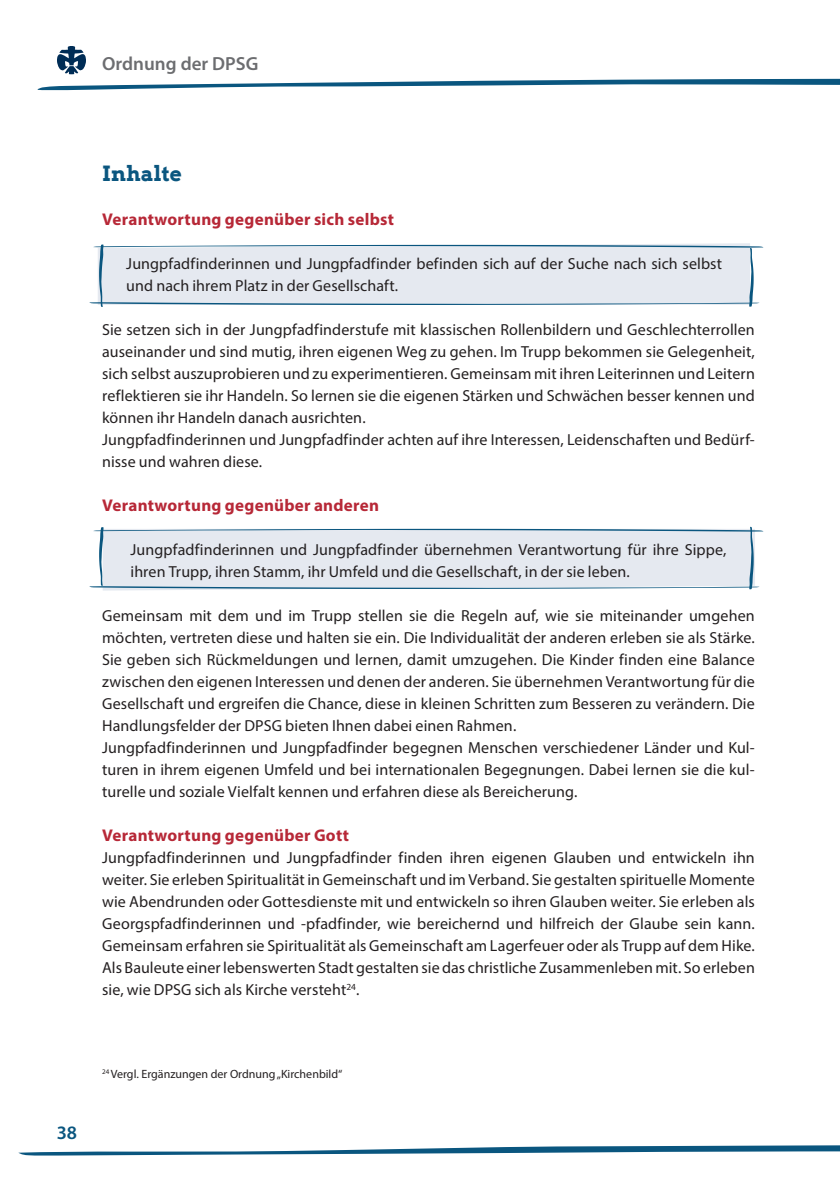
<style>
.page{position:relative;width:840px;height:1191px;background:#fff}
.page>*{position:absolute;margin:0;border:0;box-sizing:border-box;transform-origin:0 0}
.t1{font:700 21px "Arvo";color:#0a567f}
.t2{font:600 19px "Myriad Pro";color:#6c6d70}
.t3{font:600 19px "Myriad Pro";color:#0a567f}
.t4{font:700 17px "Myriad Pro";letter-spacing:.015em;color:#b72837}
.t5{font:16px/22px "Myriad Pro";letter-spacing:.01em;color:#231f20}
.t6{font:12px "Myriad Pro";color:#231f20}
</style>
<div class="page">
<svg style="left:37px;top:46px;width:802px;height:45px"></svg>
<svg style="left:18px;top:1145px;width:821px;height:10px"></svg>
<svg style="left:89px;top:527px;width:675px;height:63px;background:#dee4ec"></svg>
<svg style="left:89px;top:244px;width:675px;height:63px;background:#dee4ec"></svg>
<p class="t2" style="left:102px;top:51px;width:158px">Ordnung der DPSG</p>
<h1 class="t1" style="left:102px;top:160px;width:81px">Inhalte</h1>
<p class="t4" style="left:102px;top:208px;width:293px">Verantwortung gegenüber sich selbst</p>
<p class="t5" style="left:126px;top:252px;width:597px">Jungpfadfinderinnen und Jungpfadfinder befinden sich auf der Suche nach sich selbst und nach ihrem Platz in der Gesellschaft.</p>
<p class="t5" style="left:102px;top:318px;width:654px">Sie setzen sich in der Jungpfadfinderstufe mit klassischen Rollenbildern und Geschlechterrollen auseinander und sind mutig, ihren eigenen Weg zu gehen. Im Trupp bekommen sie Gelegenheit, sich selbst auszuprobieren und zu experimentieren. Gemeinsam mit ihren Leiterinnen und Leitern reflektieren sie ihr Handeln. So lernen sie die eigenen Stärken und Schwächen besser kennen und können ihr Handeln danach ausrichten.<br>Jungpfadfinderinnen und Jungpfadfinder achten auf ihre Interessen, Leidenschaften und Bedürf&shy;nisse und wahren diese.</p>
<p class="t4" style="left:102px;top:494px;width:278px">Verantwortung gegenüber anderen</p>
<p class="t5" style="left:130px;top:538px;width:597px">Jungpfadfinderinnen und Jungpfadfinder übernehmen Verantwortung für ihre Sippe, ihren Trupp, ihren Stamm, ihr Umfeld und die Gesellschaft, in der sie leben.</p>
<p class="t5" style="left:102px;top:604px;width:653px">Gemeinsam mit dem und im Trupp stellen sie die Regeln auf, wie sie miteinander umgehen möchten, vertreten diese und halten sie ein. Die Individualität der anderen erleben sie als Stärke.<br>Sie geben sich Rückmeldungen und lernen, damit umzugehen. Die Kinder finden eine Balance zwischen den eigenen Interessen und denen der anderen. Sie übernehmen Verantwortung für die Gesellschaft und ergreifen die Chance, diese in kleinen Schritten zum Besseren zu verändern. Die Handlungsfelder der DPSG bieten Ihnen dabei einen Rahmen.<br>Jungpfadfinderinnen und Jungpfadfinder begegnen Menschen verschiedener Länder und Kul&shy;turen in ihrem eigenen Umfeld und bei internationalen Begegnungen. Dabei lernen sie die kul&shy;turelle und soziale Vielfalt kennen und erfahren diese als Bereicherung.</p>
<p class="t4" style="left:102px;top:824px;width:248px">Verantwortung gegenüber Gott</p>
<p class="t5" style="left:102px;top:846px;width:654px;text-align:justify">Jungpfadfinderinnen und Jungpfadfinder finden ihren eigenen Glauben und entwickeln ihn weiter. Sie erleben Spiritualität in Gemeinschaft und im Verband. Sie gestalten spirituelle Momente wie Abendrunden oder Gottesdienste mit und entwickeln so ihren Glauben weiter. Sie erleben als Georgspfadfinderinnen und -pfadfinder, wie bereichernd und hilfreich der Glaube sein kann.<br>Gemeinsam erfahren sie Spiritualität als Gemeinschaft am Lagerfeuer oder als Trupp auf dem Hike.<br>Als Bauleute einer lebenswerten Stadt gestalten sie das christliche Zusammenleben mit. So erleben sie, wie DPSG sich als Kirche versteht<sup>24</sup>.</p>
<p class="t3" style="left:57px;top:1120px;width:22px">38</p>
<p class="t6" style="left:102px;top:1066px;width:242px"><sup>24</sup> Vergl. Ergänzungen der Ordnung „Kirchenbild“</p>
</div>
